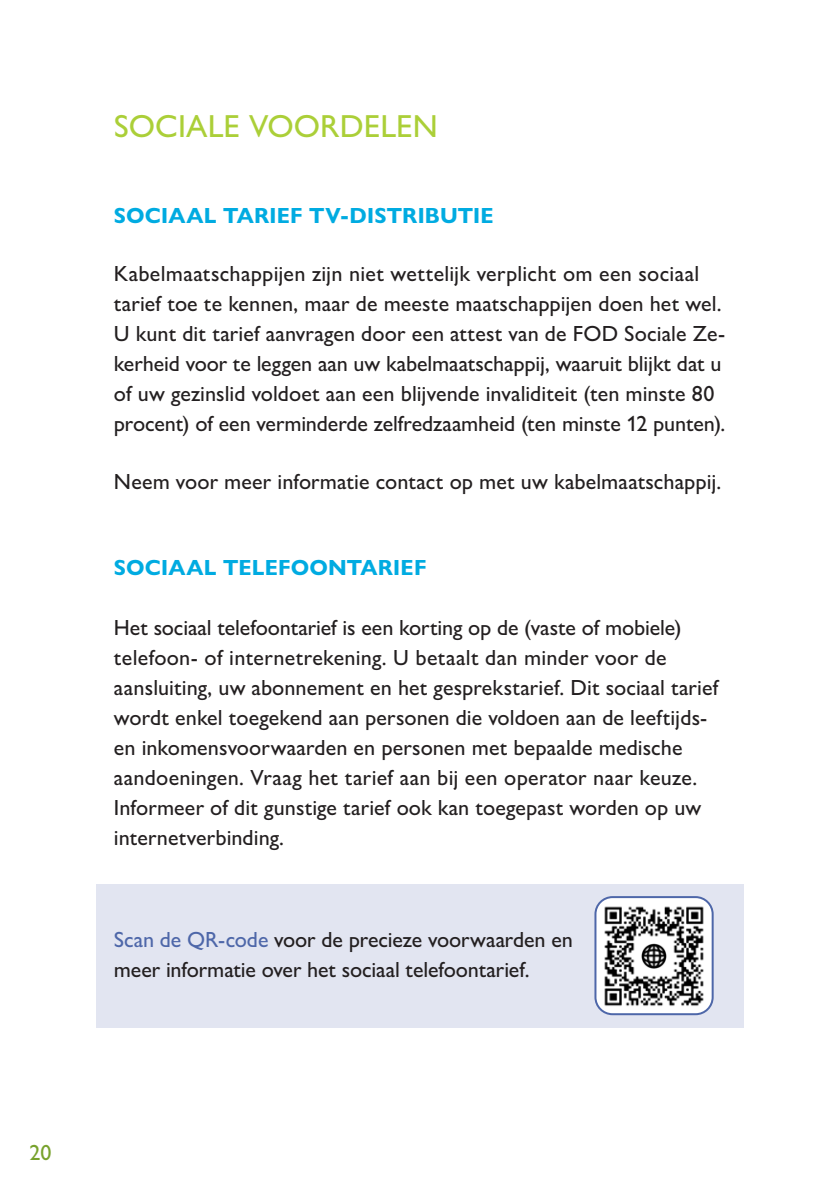
<style>
.page{position:relative;width:840px;height:1191px;background:#fff}
.page>*{position:absolute;margin:0;border:0;box-sizing:border-box;transform-origin:0 0}
.t1{font:500 32px "Gill Sans Nova";color:#abcf38}
.t2{font:500 22px/30px "Gill Sans Nova";letter-spacing:.005em;color:#231f20}
.t3{font:700 22px "Gill Sans Nova";letter-spacing:.01em;color:#00abe1}
.t4{font:500 22px "Gill Sans Nova";color:#78a22d}
.s1{color:#4e67a9}
</style>
<div class="page">
<div style="left:96px;top:884px;width:647px;height:143px;background:#e2e5f1"></div>
<img style="left:597px;top:899px;width:113px;height:113px">
<div style="left:594px;top:896px;width:119px;height:119px;border:2px solid #4e67a9;border-radius:17px"></div>
<h1 class="t1" style="left:114px;top:106px;width:325px">SOCIALE VOORDELEN</h1>
<p class="t3" style="left:114px;top:202px;width:381px">SOCIAAL TARIEF TV-DISTRIBUTIE</p>
<p class="t2" style="left:114px;top:258px;width:612px">Kabelmaatschappijen zijn niet wettelijk verplicht om een sociaal tarief toe te kennen, maar de meeste maatschappijen doen het wel.<br>U kunt dit tarief aanvragen door een attest van de FOD Sociale Ze&shy;kerheid voor te leggen aan uw kabelmaatschappij, waaruit blijkt dat u of uw gezinslid voldoet aan een blijvende invaliditeit (ten minste 80 procent) of een verminderde zelfredzaamheid (ten minste 12 punten).</p>
<p class="t2" style="left:114px;top:466px;width:608px">Neem voor meer informatie contact op met uw kabelmaatschappij.</p>
<p class="t3" style="left:114px;top:554px;width:314px">SOCIAAL TELEFOONTARIEF</p>
<p class="t2" style="left:114px;top:612px;width:605px">Het sociaal telefoontarief is een korting op de (vaste of mobiele) telefoon- of internetrekening. U betaalt dan minder voor de aansluiting, uw abonnement en het gesprekstarief. Dit sociaal tarief wordt enkel toegekend aan personen die voldoen aan de leeftijds&shy;en inkomensvoorwaarden en personen met bepaalde medische aandoeningen. Vraag het tarief aan bij een operator naar keuze.<br>Informeer of dit gunstige tarief ook kan toegepast worden op uw internetverbinding.</p>
<p class="t2" style="left:114px;top:924px;width:460px"><span class="s1">Scan de QR-code</span> voor de precieze voorwaarden en meer informatie over het sociaal telefoontarief.</p>
<p class="t4" style="left:29px;top:1138px;width:23px">20</p>
</div>
